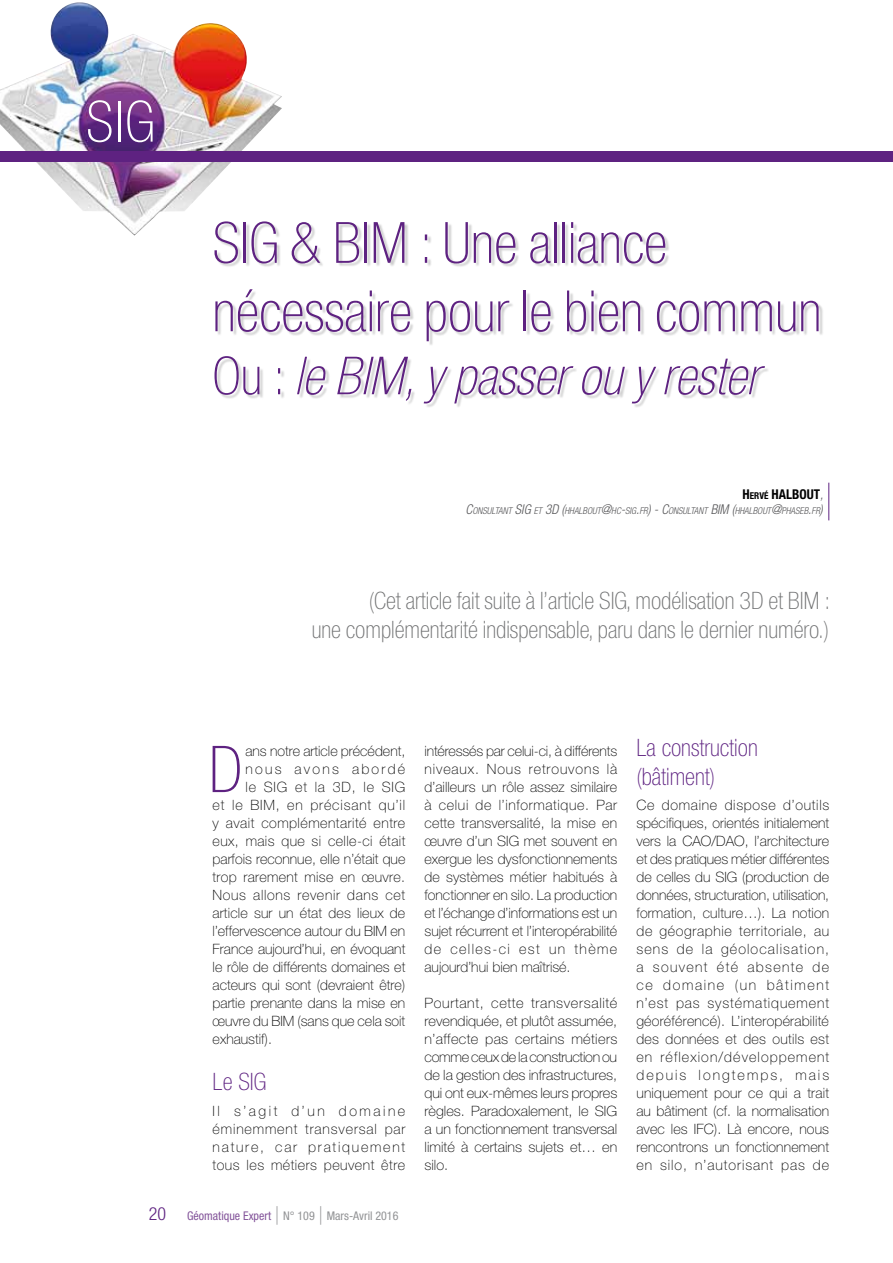
<style>
.page{position:relative;width:893px;height:1263px;background:#fff}
.page>*{position:absolute;margin:0;border:0;box-sizing:border-box;transform-origin:0 0}
.t1{font:100 condensed 64.65px "Helvetica Neue";color:#5e2281}
.t2{font:100 condensed 57px/68.4px "Helvetica Neue";color:#5e2281}
.t3{font:100 condensed 57px "Helvetica Neue";color:#fff}
.t4{font:italic 100 condensed 52.5px "Helvetica Neue";color:#5e2281}
.t5{font:100 condensed 24px/28.8px "Helvetica Neue";color:#707172;text-align:right}
.t6{font:100 condensed 24px/28.8px "Helvetica Neue";color:#5e2281}
.t7{font:100 14.25px/18px "Helvetica Neue";letter-spacing:.005em;color:#000;text-align:justify}
.t8{font:100 14.25px "Helvetica Neue";letter-spacing:.06em;color:#000}
.t9{font:100 14.25px "Helvetica Neue";letter-spacing:.035em;color:#000}
.t10{font:100 14.25px "Helvetica Neue";letter-spacing:.03em;color:#000}
.t11{font:100 14.25px "Helvetica Neue";letter-spacing:.025em;color:#000}
.t12{font:100 14.25px "Helvetica Neue";letter-spacing:.045em;color:#000}
.t13{font:100 14.25px "Helvetica Neue";letter-spacing:.16em;color:#000}
.t14{font:700 condensed 13.5px "Helvetica Neue";color:#000}
.t15{font:condensed 12px "Helvetica Neue";color:#929395}
.t16{font:italic 300 condensed 9.45px "Helvetica Neue";color:#58585a}
.s1{font-style:normal}
.s2{font-size:9.45px}
.s3{font-weight:300;font-style:italic;color:#58585a}
.s4{font-size:13.5px}
.s5{font-weight:300;font-size:18px;color:#5e2281}
.s6{color:#83549a}
</style>
<div class="page">
<img style="left:0;top:2px;width:282px;height:234px">
<div style="left:0;top:151px;width:893px;height:11px;background:#5e2281"></div>
<div style="left:216px;top:223px;width:608px;height:185px;background:#000;opacity:.2"></div>
<hr style="left:828px;top:483px;width:1px;height:37px;background:#5e2281">
<h2 class="t3" style="left:86px;top:90px;width:70px">SIG</h2>
<h2 class="t2" style="left:213px;top:208px;width:610px">SIG &amp; BIM : Une alliance nécessaire pour le bien commun</h2>
<h3 class="t4" style="left:213px;top:346px;width:548px"><span class="s1">Ou :</span> le BIM, y passer ou y rester</h3>
<p class="t14" style="left:742px;top:486px;width:82px">H<span class="s2">ERVÉ</span> HALBOUT<span class="s3">,</span></p>
<p class="t16" style="left:466px;top:506px;width:359px"><span class="s4">C</span>ONSULTANT <span class="s4">SIG</span> ET <span class="s4">3D (</span>HHALBOUT<span class="s4">@</span>HC<span class="s4">-</span>SIG <span class="s4">.</span>FR<span class="s4">) - C</span>ONSULTANT <span class="s4">BIM (</span>HHALBOUT<span class="s4">@</span>PHASEB<span class="s4">.</span>FR<span class="s4">)</span></p>
<h3 class="t5" style="left:312px;top:586px;width:520px">(Cet article fait suite à l’article SIG, modélisation 3D et BIM :<br>une complémentarité indispensable, paru dans le dernier numéro.)</h3>
<h1 class="t1" style="left:209px;top:733px;width:35px">D</h1>
<p class="t7" style="left:245px;top:742px;width:161px">ans notre article précédent,</p>
<p class="t13" style="left:245px;top:761px;width:161px">nous avons abordé</p>
<p class="t8" style="left:245px;top:779px;width:161px">le SIG et la 3D, le SIG</p>
<p class="t8" style="left:213px;top:797px;width:194px">et le BIM, en précisant qu’il</p>
<p class="t9" style="left:213px;top:815px;width:194px">y avait complémentarité entre</p>
<p class="t10" style="left:213px;top:833px;width:194px">eux, mais que si celle-ci était</p>
<p class="t7" style="left:213px;top:850px;width:194px">parfois reconnue, elle n’était que</p>
<p class="t11" style="left:213px;top:869px;width:194px">trop rarement mise en œuvre.</p>
<p class="t12" style="left:213px;top:887px;width:194px">Nous allons revenir dans cet</p>
<p class="t7" style="left:213px;top:904px;width:194px">article sur un état des lieux de</p>
<p class="t7" style="left:213px;top:922px;width:194px">l’effervescence autour du BIM en</p>
<p class="t7" style="left:213px;top:940px;width:194px">France aujourd’hui, en évoquant</p>
<p class="t7" style="left:213px;top:958px;width:194px">le rôle de différents domaines et</p>
<p class="t7" style="left:213px;top:976px;width:194px">acteurs qui sont (devraient être)</p>
<p class="t7" style="left:213px;top:994px;width:194px">partie prenante dans la mise en</p>
<p class="t7" style="left:213px;top:1012px;width:194px">œuvre du BIM (sans que cela soit</p>
<p class="t7" style="left:213px;top:1030px;width:61px">exhaustif).</p>
<h3 class="t6" style="left:213px;top:1067px;width:55px">Le SIG</h3>
<p class="t7" style="left:213px;top:1102px;width:194px">Il s’agit d’un domaine éminemment transversal par nature, car pratiquement tous les métiers peuvent être</p>
<p class="t7" style="left:424px;top:742px;width:194px">intéressés par celui-ci, à différents niveaux. Nous retrouvons là d’ailleurs un rôle assez similaire à celui de l’informatique. Par cette transversalité, la mise en œuvre d’un SIG met souvent en exergue les dysfonctionnements de systèmes métier habitués à fonctionner en silo. La production et l’échange d’informations est un sujet récurrent et l’interopérabilité de celles-ci est un thème aujourd’hui bien maîtrisé.</p>
<p class="t7" style="left:424px;top:994px;width:194px">Pourtant, cette transversalité revendiquée, et plutôt assumée, n’affecte pas certains métiers comme ceux de la construction ou de la gestion des infrastructures, qui ont eux-mêmes leurs propres règles. Paradoxalement, le SIG a un fonctionnement transversal limité à certains sujets et… en silo.</p>
<h3 class="t6" style="left:636px;top:733px;width:123px">La construction (bâtiment)</h3>
<p class="t7" style="left:636px;top:796px;width:194px">Ce domaine dispose d’outils spécifiques, orientés initialement vers la CAO/DAO, l’architecture et des pratiques métier différentes de celles du SIG (production de données, structuration, utilisation, formation, culture…). La notion de géographie territoriale, au sens de la géolocalisation, a souvent été absente de ce domaine (un bâtiment n’est pas systématiquement géoréférencé). L’interopérabilité des données et des outils est en réflexion/développement depuis longtemps, mais uniquement pour ce qui a trait au bâtiment (cf. la normalisation avec les IFC). Là encore, nous rencontrons un fonctionnement en silo, n’autorisant pas de</p>
<p class="t15" style="left:149px;top:1209px;width:251px"><span class="s5">20</span> <span class="s6">Géomatique Expert</span> N° 109 Mars-Avril 2016</p>
</div>
